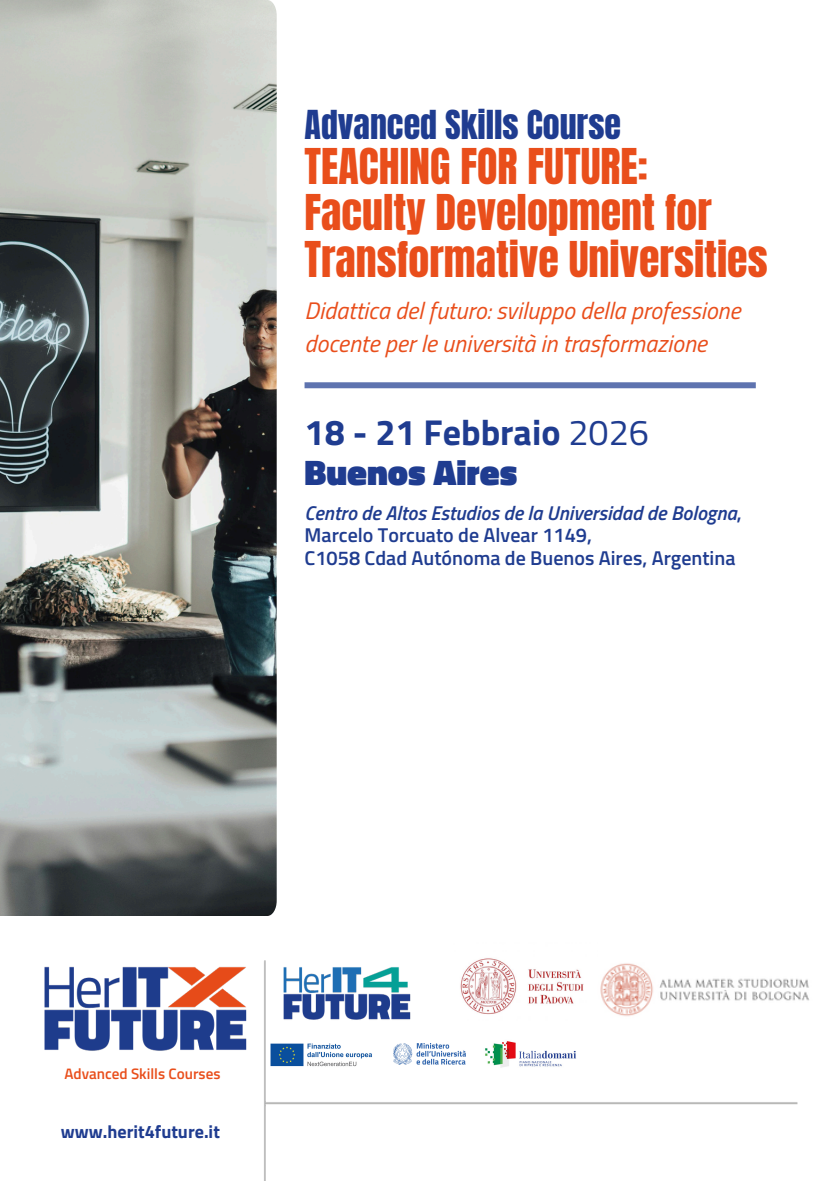
<style>
.page{position:relative;width:839px;height:1191px;background:#fff}
.page>*{position:absolute;margin:0;border:0;box-sizing:border-box;transform-origin:0 0}
.t1{font:42px/46.4px "Anton";color:#e94e1b}
.t2{font:700 36px/40.4px "Titillium Web";color:#1f3c90}
.t3{font:34px "Anton";color:#1f3c90}
.t4{font:italic 24px/33px "Titillium Web";color:#e94e1b}
.t5{font:600 20px/22.4px "Titillium Web";color:#1f3c90}
.t6{font:700 18.2px "Titillium Web";color:#1f3c90}
.t7{font:600 15.2px "Titillium Web";color:#e94e1b}
.s1{font-weight:400}
.s2{font-weight:900}
.s3{font-style:italic}
</style>
<div class="page">
<img style="left:0;top:0;width:277px;height:916px">
<img style="left:44px;top:960px;width:754px;height:220px">
<img style="left:446px;top:958px;width:150px;height:63px">
<div style="left:277px;top:1111px;width:350px;height:80px;background:#fff"></div>
<div style="left:304px;top:382px;width:451px;height:6px;background:#5e73af"></div>
<img style="left:596px;top:960px;width:213px;height:61px">
<h3 class="t3" style="left:304px;top:100px;width:318px">Advanced Skills Course</h3>
<h1 class="t1" style="left:304px;top:144px;width:464px">TEACHING FOR FUTURE:<br>Faculty Development for<br>Transformative Universities</h1>
<p class="t4" style="left:304px;top:293px;width:437px">Didattica del futuro: sviluppo della professione docente per le università in trasformazione</p>
<h2 class="t2" style="left:304px;top:411px;width:346px">18 - 21 Febbraio <span class="s1">2026<br></span><span class="s2">Buenos Aires</span></h2>
<p class="t5" style="left:304px;top:501px;width:439px"><span class="s3">Centro de Altos Estudios de la Universidad de Bologna</span>,<br>Marcelo Torcuato de Alvear 1149,<br>C1058 Cdad Autónoma de Buenos Aires, Argentina</p>
<p class="t7" style="left:64px;top:1062px;width:158px">Advanced Skills Courses</p>
<p class="t6" style="left:61px;top:1117px;width:161px">www.herit4future.it</p>
</div>
